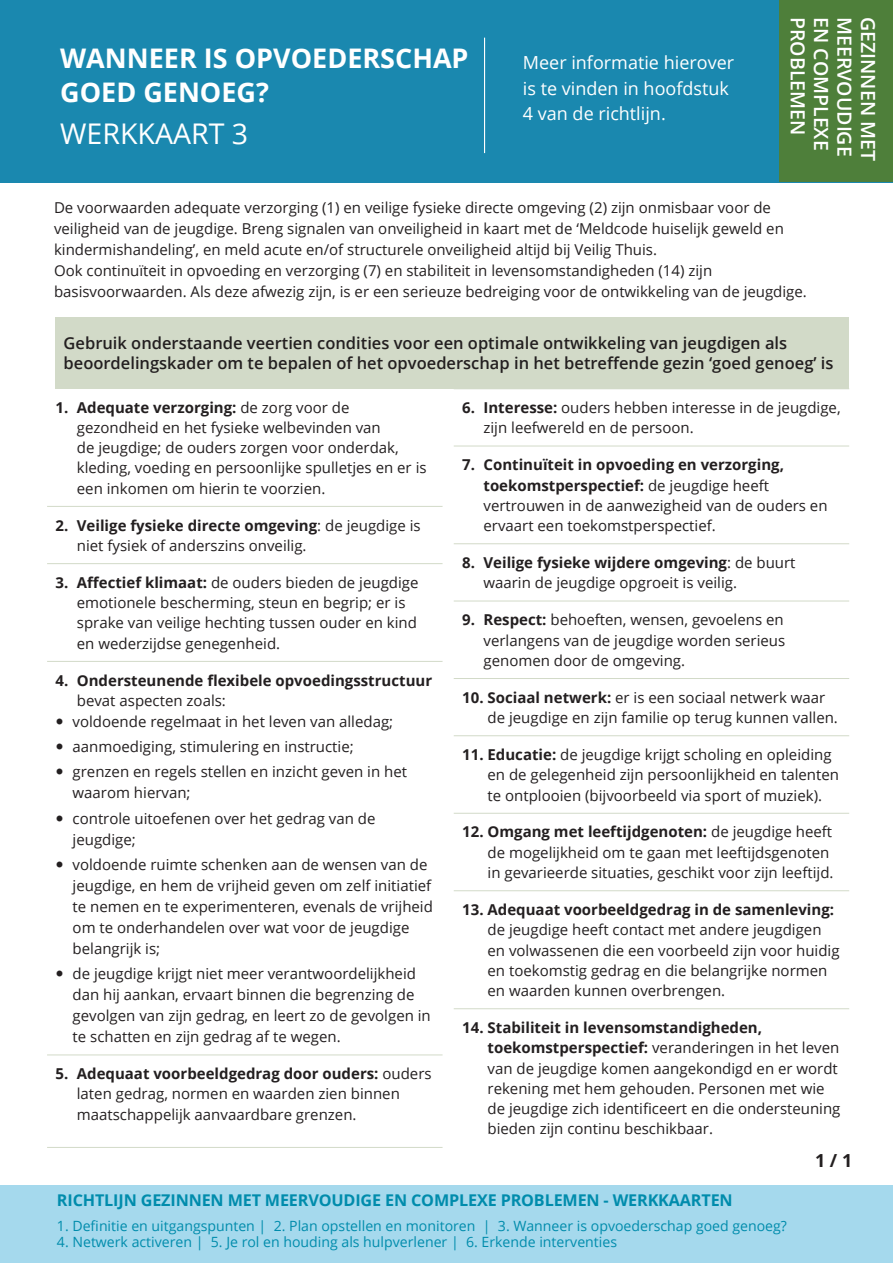
<style>
.page{position:relative;width:893px;height:1263px;background:#fff}
.page>*{position:absolute;margin:0;border:0;box-sizing:border-box;transform-origin:0 0}
.t1{font:28.5px "Open Sans";color:#fff}
.t2{font:700 27px/34.2px "Open Sans";color:#fff}
.t3{font:600 19.5px "Open Sans";color:#fff}
.t4{font:18px/25.5px "Open Sans";color:#fff}
.t5{font:700 18px "Open Sans";color:#231f20}
.Tussenkopjes{font:600 16.5px/19.8px "Open Sans";color:#231f20}
.t6{font:700 16.2px "Open Sans";letter-spacing:-.01em;color:#008cac}
.platte_tekst_kolomme{font:15px/20.2px "Open Sans";color:#231f20}
._3__Platte_tekst{font:15px/21px "Open Sans";color:#231f20}
.platte_tekst_kolomme-2{font:700 15px/20.2px "Open Sans";color:#231f20}
.t7{font:14.1px "Open Sans";color:#008cac}
.s1{font-weight:700}
.s2{font-weight:400}
</style>
<div class="page">
<div style="left:0;top:0;width:893px;height:182px;background:#1a88af"></div>
<div style="left:779px;top:0;width:114px;height:182px;background:#4e7f3a"></div>
<div style="left:0;top:1185px;width:893px;height:78px;background:#a5d9ed"></div>
<div style="left:55px;top:317px;width:794px;height:71px;background:#d2dac8"></div>
<hr style="left:47px;top:506px;width:396px;height:1px;background:#d2dac8">
<hr style="left:47px;top:563px;width:396px;height:1px;background:#d2dac8">
<hr style="left:47px;top:661px;width:396px;height:1px;background:#d2dac8">
<hr style="left:47px;top:1054px;width:396px;height:1px;background:#d2dac8">
<hr style="left:47px;top:1147px;width:396px;height:1px;background:#d2dac8">
<hr style="left:454px;top:388px;width:395px;height:1px;background:#d2dac8">
<hr style="left:454px;top:446px;width:395px;height:1px;background:#d2dac8">
<hr style="left:454px;top:543px;width:395px;height:1px;background:#d2dac8">
<hr style="left:454px;top:601px;width:395px;height:1px;background:#d2dac8">
<hr style="left:454px;top:678px;width:395px;height:1px;background:#d2dac8">
<hr style="left:454px;top:735px;width:395px;height:1px;background:#d2dac8">
<hr style="left:454px;top:813px;width:395px;height:1px;background:#d2dac8">
<hr style="left:454px;top:890px;width:395px;height:1px;background:#d2dac8">
<hr style="left:454px;top:1008px;width:395px;height:1px;background:#d2dac8">
<hr style="left:484px;top:38px;width:1px;height:115px;background:#fff">
<p class="t2" style="left:60px;top:40px;width:410px">WANNEER IS OPVOEDERSCHAP<br>GOED GENOEG?</p>
<p class="t1" style="left:60px;top:114px;width:190px">WERKKAART 3</p>
<p class="t4" style="left:523px;top:50px;width:213px">Meer informatie hierover is te vinden in hoofdstuk<br>4 van de richtlijn.</p>
<h3 class="t3" style="left:811px;top:17px;width:120px;rotate:90deg">PROBLEMEN</h3>
<h3 class="t3" style="left:835px;top:17px;width:135px;rotate:90deg">EN COMPLEXE</h3>
<h3 class="t3" style="left:858px;top:17px;width:141px;rotate:90deg">MEERVOUDIGE</h3>
<h3 class="t3" style="left:881px;top:17px;width:145px;rotate:90deg">GEZINNEN MET</h3>
<p class="_3__Platte_tekst" style="left:54px;top:197px;width:731px">De voorwaarden adequate verzorging (1) en veilige fysieke directe omgeving (2) zijn onmisbaar voor de veiligheid van de jeugdige. Breng signalen van onveiligheid in kaart met de ‘Meldcode huiselijk geweld en kindermishandeling’, en meld acute en/of structurele onveiligheid altijd bij Veilig Thuis.</p>
<p class="_3__Platte_tekst" style="left:54px;top:260px;width:754px">Ook continuïteit in opvoeding en verzorging (7) en stabiliteit in levensomstandigheden (14) zijn basisvoorwaarden. Als deze afwezig zijn, is er een serieuze bedreiging voor de ontwikkeling van de jeugdige.</p>
<p class="Tussenkopjes" style="left:64px;top:333px;width:771px">Gebruik onderstaande veertien condities voor een optimale ontwikkeling van jeugdigen als beoordelingskader om te bepalen of het opvoederschap in het betreffende gezin ‘goed genoeg’ is</p>
<p class="platte_tekst_kolomme" style="left:77px;top:397px;width:351px;text-indent:-21px"><span class="s1">1. Adequate verzorging:</span> de zorg voor de gezondheid en het fysieke welbevinden van<br>de jeugdige; de ouders zorgen voor onderdak, kleding, voeding en persoonlijke spulletjes en er is een inkomen om hierin te voorzien.</p>
<p class="platte_tekst_kolomme" style="left:77px;top:515px;width:345px;text-indent:-21px"><span class="s1">2. Veilige fysieke directe omgeving</span>: de jeugdige is niet fysiek of anderszins onveilig.</p>
<p class="platte_tekst_kolomme" style="left:77px;top:572px;width:343px;text-indent:-21px"><span class="s1">3. Affectief klimaat:</span> de ouders bieden de jeugdige emotionele bescherming, steun en begrip; er is sprake van veilige hechting tussen ouder en kind en wederzijdse genegenheid.</p>
<p class="platte_tekst_kolomme-2" style="left:77px;top:670px;width:357px;text-indent:-21px">4. Ondersteunende flexibele opvoedingsstructuur <span class="s2">bevat aspecten zoals:</span></p>
<p class="_3__Platte_tekst" style="left:73px;top:710px;width:322px">voldoende regelmaat in het leven van alledag;</p>
<p class="_3__Platte_tekst" style="left:73px;top:736px;width:283px">aanmoediging, stimulering en instructie;</p>
<p class="_3__Platte_tekst" style="left:73px;top:761px;width:336px">grenzen en regels stellen en inzicht geven in het waarom hiervan;</p>
<p class="_3__Platte_tekst" style="left:73px;top:807px;width:304px">controle uitoefenen over het gedrag van de jeugdige;</p>
<p class="_3__Platte_tekst" style="left:73px;top:853px;width:362px">voldoende ruimte schenken aan de wensen van de jeugdige, en hem de vrijheid geven om zelf initiatief te nemen en te experimenteren, evenals de vrijheid om te onderhandelen over wat voor de jeugdige belangrijk is;</p>
<p class="_3__Platte_tekst" style="left:73px;top:963px;width:360px">de jeugdige krijgt niet meer verantwoordelijkheid dan hij aankan, ervaart binnen die begrenzing de gevolgen van zijn gedrag, en leert zo de gevolgen in te schatten en zijn gedrag af te wegen.</p>
<p class="platte_tekst_kolomme" style="left:77px;top:1063px;width:356px;text-indent:-21px"><span class="s1">5. Adequaat voorbeeldgedrag door ouders:</span> ouders laten gedrag, normen en waarden zien binnen maatschappelijk aanvaardbare grenzen.</p>
<p class="platte_tekst_kolomme" style="left:483px;top:397px;width:359px;text-indent:-21px"><span class="s1">6. Interesse:</span> ouders hebben interesse in de jeugdige, zijn leefwereld en de persoon.</p>
<p class="platte_tekst_kolomme" style="left:483px;top:454px;width:346px;text-indent:-21px"><span class="s1">7. Continuïteit in opvoeding en verzorging, toekomstperspectief:</span> de jeugdige heeft vertrouwen in de aanwezigheid van de ouders en ervaart een toekomstperspectief.</p>
<p class="platte_tekst_kolomme" style="left:483px;top:552px;width:314px;text-indent:-21px"><span class="s1">8. Veilige fysieke wijdere omgeving</span>: de buurt waarin de jeugdige opgroeit is veilig.</p>
<p class="platte_tekst_kolomme" style="left:483px;top:609px;width:303px;text-align:justify;text-indent:-21px"><span class="s1">9. Respect:</span> behoeften, wensen, gevoelens en verlangens van de jeugdige worden serieus genomen door de omgeving.</p>
<p class="platte_tekst_kolomme" style="left:488px;top:687px;width:352px;text-indent:-25px"><span class="s1">10. Sociaal netwerk:</span> er is een sociaal netwerk waar de jeugdige en zijn familie op terug kunnen vallen.</p>
<p class="platte_tekst_kolomme" style="left:488px;top:744px;width:353px;text-indent:-25px"><span class="s1">11. Educatie:</span> de jeugdige krijgt scholing en opleiding en de gelegenheid zijn persoonlijkheid en talenten te ontplooien (bijvoorbeeld via sport of muziek).</p>
<p class="platte_tekst_kolomme" style="left:488px;top:821px;width:347px;text-indent:-25px"><span class="s1">12. Omgang met leeftijdgenoten:</span> de jeugdige heeft de mogelijkheid om te gaan met leeftijdsgenoten in gevarieerde situaties, geschikt voor zijn leeftijd.</p>
<p class="platte_tekst_kolomme" style="left:488px;top:899px;width:354px;text-indent:-25px"><span class="s1">13. Adequaat voorbeeldgedrag in de samenleving: </span>de jeugdige heeft contact met andere jeugdigen en volwassenen die een voorbeeld zijn voor huidig en toekomstig gedrag en die belangrijke normen en waarden kunnen overbrengen.</p>
<p class="platte_tekst_kolomme" style="left:488px;top:1017px;width:354px;text-indent:-25px"><span class="s1">14. Stabiliteit in levensomstandigheden, toekomstperspectief:</span> veranderingen in het leven van de jeugdige komen aangekondigd en er wordt rekening met hem gehouden. Personen met wie de jeugdige zich identificeert en die ondersteuning bieden zijn continu beschikbaar.</p>
<p class="t5" style="left:815px;top:1148px;width:39px">1 / 1</p>
<p class="t6" style="left:57px;top:1188px;width:677px">RICHTLIJN GEZINNEN MET MEERVOUDIGE EN COMPLEXE PROBLEMEN - WERKKAARTEN</p>
<p class="t7" style="left:57px;top:1216px;width:731px">1. Definitie en uitgangspunten | 2. Plan opstellen en monitoren | 3. Wanneer is opvoederschap goed genoeg?</p>
<p class="t7" style="left:57px;top:1232px;width:562px">4. Netwerk activeren | 5. Je rol en houding als hulpverlener | 6. Erkende interventies</p>
</div>
